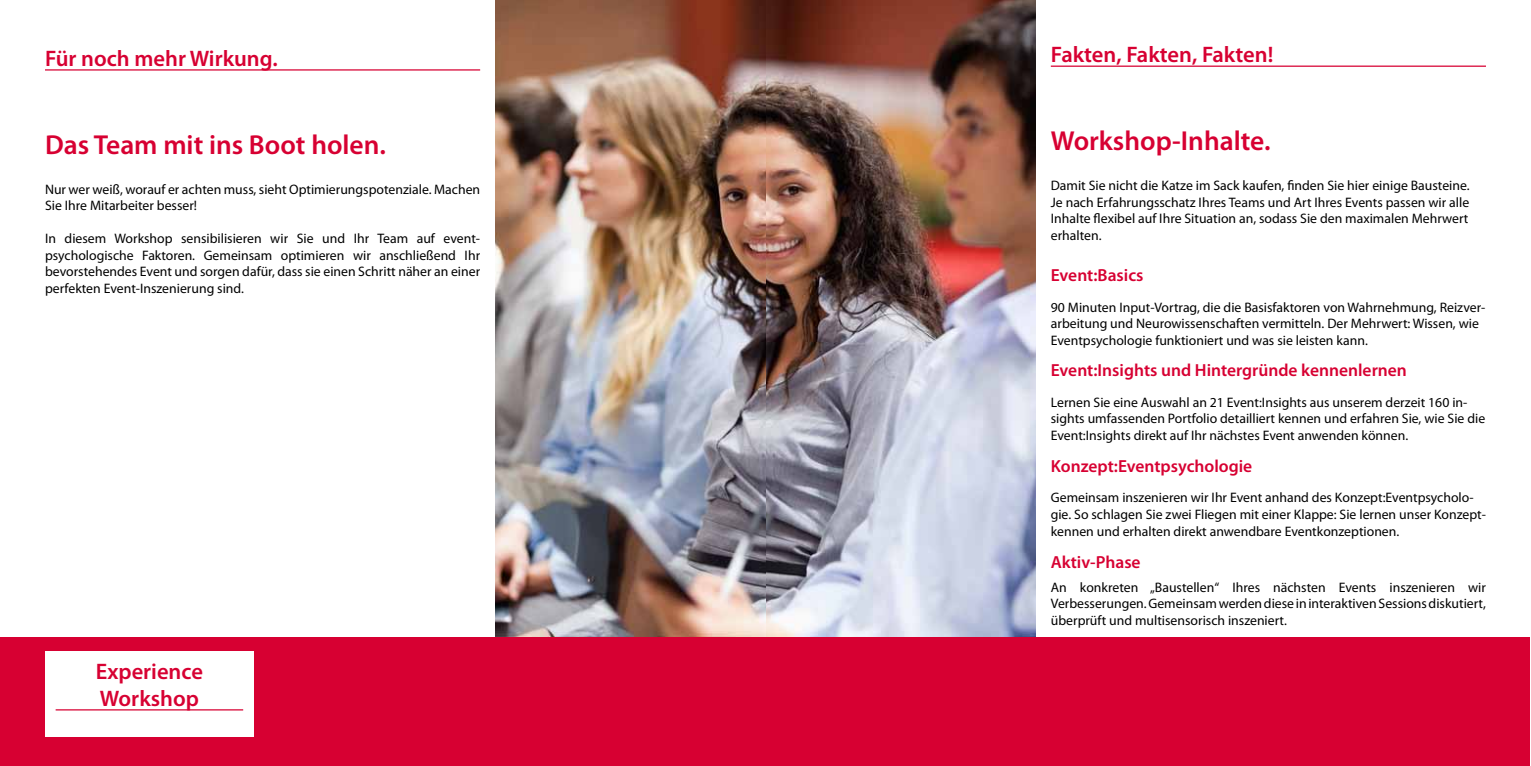
<style>
.page{position:relative;width:1531px;height:766px;background:#fff}
.page>*{position:absolute;margin:0;border:0;box-sizing:border-box;transform-origin:0 0}
.t1{font:600 27.5px "Myriad Pro";color:#d70032}
.t2{font:600 22.5px/27px "Myriad Pro";color:#d70032}
.t3{font:600 17.5px "Myriad Pro";color:#d70032}
.t4{font:13.75px/16.5px "Myriad Pro";color:#000}
</style>
<div class="page">
<div style="left:1px;top:636px;width:1529px;height:129px;background:#d70032"></div>
<div style="left:45px;top:651px;width:209px;height:85px;background:#fff"></div>
<hr style="left:56px;top:709px;width:187px;height:1px;background:#d70032">
<hr style="left:45px;top:69px;width:435px;height:2px;background:#d70032">
<hr style="left:1051px;top:66px;width:435px;height:1px;background:#d70032">
<img style="left:495px;top:0;width:541px;height:636px">
<h2 class="t2" style="left:45px;top:44px;width:234px">Für noch mehr Wirkung.</h2>
<h1 class="t1" style="left:45px;top:127px;width:343px">Das Team mit ins Boot holen.</h1>
<p class="t4" style="left:45px;top:181px;width:437px">Nur wer weiß, worauf er achten muss, sieht Optimierungspotenziale. Machen<br>Sie Ihre Mitarbeiter besser!</p>
<p class="t4" style="left:45px;top:230px;width:437px;text-align:justify">In diesem Workshop sensibilisieren wir Sie und Ihr Team auf event&shy;psychologische Faktoren. Gemeinsam optimieren wir anschließend Ihr bevorstehendes Event und sorgen dafür, dass sie einen Schritt näher an einer perfekten Event-Inszenierung sind.</p>
<h2 class="t2" style="left:96px;top:656px;width:109px">Experience<br>Workshop</h2>
<h2 class="t2" style="left:1051px;top:40px;width:224px">Fakten, Fakten, Fakten!</h2>
<h1 class="t1" style="left:1051px;top:123px;width:221px">Workshop-Inhalte.</h1>
<p class="t4" style="left:1051px;top:177px;width:420px;text-align:justify">Damit Sie nicht die Katze im Sack kaufen, finden Sie hier einige Bausteine.<br>Je nach Erfahrungsschatz Ihres Teams und Art Ihres Events passen wir alle Inhalte flexibel auf Ihre Situation an, sodass Sie den maximalen Mehrwert erhalten.</p>
<p class="t3" style="left:1051px;top:264px;width:94px">Event:Basics</p>
<p class="t4" style="left:1051px;top:298px;width:436px">90 Minuten Input-Vortrag, die die Basisfaktoren von Wahrnehmung, Reizver&shy;arbeitung und Neurowissenschaften vermitteln. Der Mehrwert: Wissen, wie<br>Eventpsychologie funktioniert und was sie leisten kann.</p>
<p class="t3" style="left:1051px;top:359px;width:358px">Event:Insights und Hintergründe kennenlernen</p>
<p class="t4" style="left:1051px;top:394px;width:436px">Lernen Sie eine Auswahl an 21 Event:Insights aus unserem derzeit 160 in&shy;sights umfassenden Portfolio detailliert kennen und erfahren Sie, wie Sie die<br>Event:Insights direkt auf Ihr nächstes Event anwenden können.</p>
<p class="t3" style="left:1051px;top:454px;width:203px">Konzept:Eventpsychologie</p>
<p class="t4" style="left:1051px;top:489px;width:437px;line-height:17px">Gemeinsam inszenieren wir Ihr Event anhand des Konzept:Eventpsycholo&shy;gie. So schlagen Sie zwei Fliegen mit einer Klappe: Sie lernen unser Konzept&shy;kennen und erhalten direkt anwendbare Eventkonzeptionen.</p>
<p class="t3" style="left:1051px;top:551px;width:91px">Aktiv-Phase</p>
<p class="t4" style="left:1051px;top:578px;width:437px;text-align:justify">An konkreten „Baustellen“ Ihres nächsten Events inszenieren wir Verbesserungen. Gemeinsam werden diese in interaktiven Sessions diskutiert, überprüft und multisensorisch inszeniert.</p>
</div>
